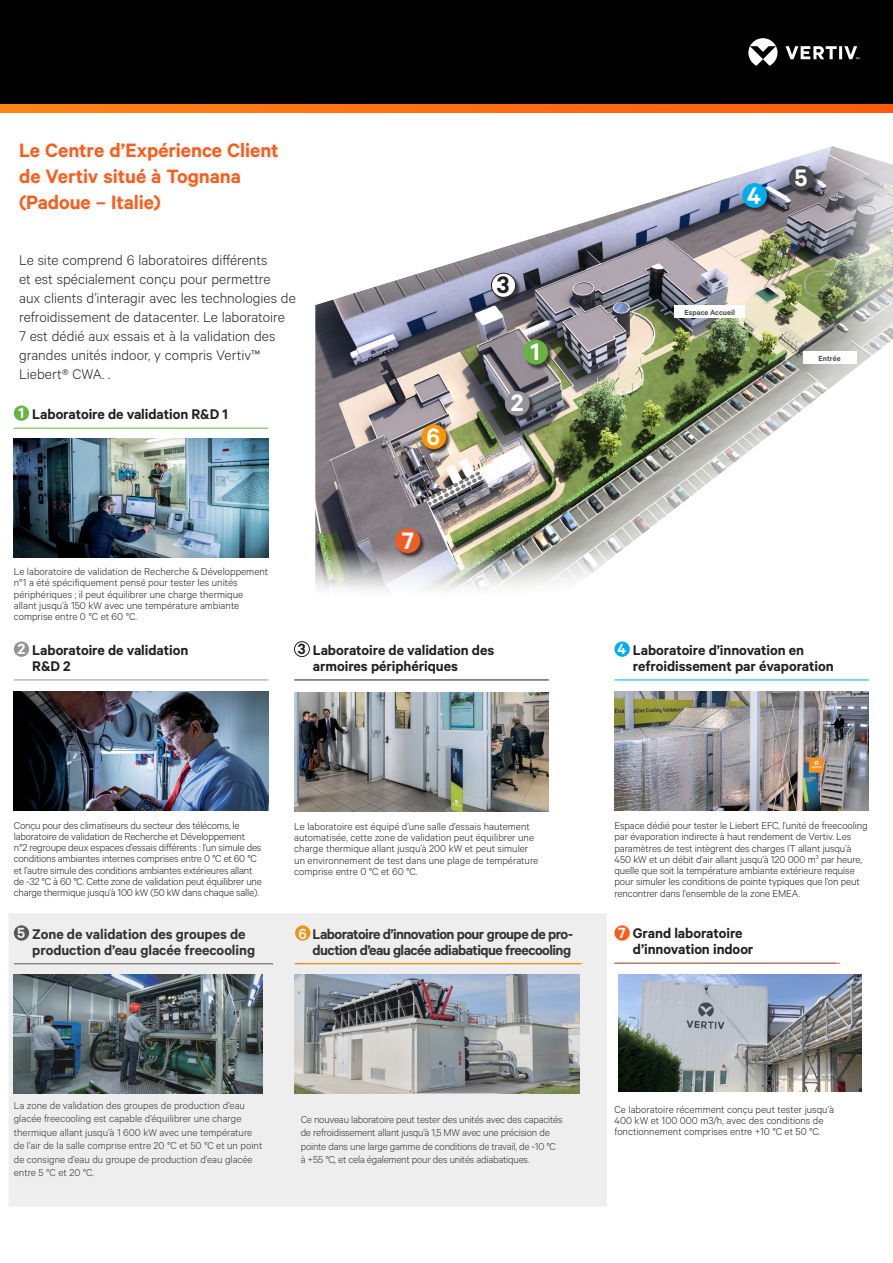
<style>
.page{position:relative;width:893px;height:1263px;background:#fff}
.page>*{position:absolute;margin:0;border:0;box-sizing:border-box;transform-origin:0 0}
.t1{font:600 26.85px "Calibre";color:#fff}
.t2{font:600 26.85px "Calibre";color:#231f20}
.Vertiv_Orange_Main_H{font:600 21.75px/26.1px "Calibre";letter-spacing:-.005em;color:#fe5b1b}
.t3{font:600 16.65px "Calibre";color:#fff}
.t4{font:600 15.75px "Calibre";letter-spacing:-.005em;color:#231f20}
.Vertiv_Body_Text{font:300 15.75px/18.9px "Calibre";color:#231f20}
.t5{font:600 15.75px "Calibre";letter-spacing:-.035em;color:#231f20}
.t6{font:300 11.25px/11.2px "Calibre";letter-spacing:-.01em;color:#231f20}
.t7{font:600 8.25px "Calibre";color:#4b4c4d}
.s1{font-size:16.65px;color:#fff}
.s2{font-size:16.65px}
</style>
<div class="page">
<div style="left:0;top:0;width:893px;height:108px;background:#000"></div>
<svg style="left:0;top:104px;width:893px;height:9px;background:#ff6e12"></svg>
<div style="left:314px;top:145px;width:579px;height:454px;background:#fff;opacity:.7"></div>
<div style="left:803px;top:352px;width:53px;height:12px;background:#fff"></div>
<div style="left:674px;top:305px;width:71px;height:13px;background:#fff"></div>
<img style="left:315px;top:529px;width:359px;height:70px">
<div style="left:524px;top:341px;width:29px;height:29px;background:#231f20;opacity:.75"></div>
<div style="left:523px;top:340px;width:25px;height:24px;background:#69b342;border-radius:50%"></div>
<div style="left:506px;top:392px;width:29px;height:29px;background:#231f20;opacity:.75"></div>
<div style="left:505px;top:391px;width:25px;height:25px;background:#939598;border-radius:50%"></div>
<div style="left:492px;top:274px;width:29px;height:29px;background:#231f20;opacity:.75"></div>
<div style="left:491px;top:273px;width:25px;height:24px;background:#fff;border-radius:50%"></div>
<div style="left:491px;top:273px;width:25px;height:25px;border:1px solid #231f20;border-radius:50%"></div>
<div style="left:743px;top:184px;width:29px;height:29px;background:#231f20;opacity:.75"></div>
<div style="left:742px;top:183px;width:25px;height:25px;background:#00aeef;border-radius:50%"></div>
<div style="left:790px;top:167px;width:29px;height:29px;background:#231f20;opacity:.75"></div>
<div style="left:789px;top:166px;width:25px;height:24px;background:#4b4c4d;border-radius:50%"></div>
<div style="left:422px;top:425px;width:30px;height:29px;background:#231f20;opacity:.75"></div>
<div style="left:421px;top:424px;width:25px;height:25px;background:#fb9500;border-radius:50%"></div>
<div style="left:396px;top:529px;width:30px;height:30px;background:#231f20;opacity:.75"></div>
<div style="left:395px;top:528px;width:25px;height:25px;background:#f15b24;border-radius:50%"></div>
<hr style="left:14px;top:428px;width:254px;height:1px;background:#69b342">
<div style="left:14px;top:405px;width:15px;height:16px;background:#69b342;border-radius:50%"></div>
<img style="left:14px;top:439px;width:254px;height:119px">
<hr style="left:14px;top:679px;width:254px;height:1px;background:#939598">
<div style="left:14px;top:641px;width:15px;height:16px;background:#939598;border-radius:50%"></div>
<img style="left:14px;top:692px;width:254px;height:119px">
<hr style="left:294px;top:679px;width:255px;height:1px;background:#231f20">
<div style="left:294px;top:641px;width:16px;height:16px;border:1px solid #231f20;border-radius:50%"></div>
<img style="left:294px;top:692px;width:255px;height:119px">
<hr style="left:614px;top:679px;width:255px;height:1px;background:#00aeef">
<div style="left:614px;top:641px;width:16px;height:16px;background:#00aeef;border-radius:50%"></div>
<img style="left:614px;top:691px;width:255px;height:119px">
<svg style="left:9px;top:913px;width:598px;height:293px;background:#c3c6c7"></svg>
<div style="left:614px;top:925px;width:16px;height:16px;background:#fe5b1b;border-radius:50%"></div>
<hr style="left:614px;top:963px;width:226px;height:1px;background:#f15b24">
<hr style="left:295px;top:963px;width:287px;height:1px;background:#fb9500">
<svg style="left:748px;top:38px;width:111px;height:28px"></svg>
<img style="left:619px;top:975px;width:242px;height:117px">
<p class="Vertiv_Orange_Main_H" style="left:19px;top:136px;width:261px">Le Centre d’Expérience Client de Vertiv situé à Tognana (Padoue – Italie)</p>
<p class="Vertiv_Body_Text" style="left:19px;top:250px;width:278px">Le site comprend 6 laboratoires différents<br>et est spécialement conçu pour permettre<br>aux clients d’interagir avec les technologies de refroidissement de datacenter. Le laboratoire<br>7 est dédié aux essais et à la validation des grandes unités indoor, y compris Vertiv™ Liebert® CWA. .</p>
<p class="t3" style="left:18px;top:403px;width:7px">1</p>
<p class="t4" style="left:32px;top:405px;width:197px">Laboratoire de validation R&amp;D 1</p>
<p class="t1" style="left:427px;top:421px;width:15px">6</p>
<p class="t2" style="left:497px;top:269px;width:14px">3</p>
<p class="t1" style="left:531px;top:336px;width:11px">1</p>
<p class="t1" style="left:511px;top:387px;width:14px">2</p>
<p class="t6" style="left:14px;top:565px;width:256px">Le laboratoire de validation de Recherche &amp; Développement n°1 a été spécifiquement pensé pour tester les unités périphériques ; il peut équilibrer une charge thermique allant jusqu’à 150 kW avec une température ambiante comprise entre 0 °C et 60 °C.</p>
<p class="t4" style="left:18px;top:641px;width:172px"><span class="s1">2</span> Laboratoire de validation</p>
<p class="t4" style="left:32px;top:657px;width:40px">R&amp;D 2</p>
<p class="t1" style="left:402px;top:525px;width:14px">7</p>
<p class="t4" style="left:298px;top:641px;width:198px"><span class="s2">3</span> Laboratoire de validation des</p>
<p class="t4" style="left:313px;top:657px;width:147px">armoires périphériques</p>
<p class="t1" style="left:747px;top:179px;width:15px">4</p>
<p class="t1" style="left:794px;top:162px;width:15px">5</p>
<p class="t7" style="left:685px;top:307px;width:52px">Espace Accueil</p>
<p class="t7" style="left:818px;top:353px;width:24px">Entrée</p>
<p class="t4" style="left:618px;top:641px;width:188px"><span class="s1">4</span> Laboratoire d’innovation en</p>
<p class="t4" style="left:633px;top:657px;width:202px">refroidissement par évaporation</p>
<p class="t6" style="left:14px;top:819px;width:250px">Conçu pour des climatiseurs du secteur des télécoms, le laboratoire de validation de Recherche et Développement<br>n°2 regroupe deux espaces d’essais différents : l’un simule des conditions ambiantes internes comprises entre 0 °C et 60 °C et l’autre simule des conditions ambiantes extérieures allant de -32 °C à 60 °C. Cette zone de validation peut équilibrer une charge thermique jusqu’à 100 kW (50 kW dans chaque salle).</p>
<p class="t4" style="left:17px;top:925px;width:230px"><span class="s1">5</span> Zone de validation des groupes de</p>
<p class="t4" style="left:32px;top:941px;width:224px">production d’eau glacée freecooling</p>
<p class="t6" style="left:294px;top:820px;width:246px">Le laboratoire est équipé d’une salle d’essais hautement automatisée, cette zone de validation peut équilibrer une charge thermique allant jusqu’à 200 kW et peut simuler un environnement de test dans une plage de température comprise entre 0 °C et 60 °C.</p>
<p class="t5" style="left:298px;top:925px;width:276px"><span class="s1">6</span> Laboratoire d’innovation pour groupe de pro-</p>
<p class="t5" style="left:313px;top:940px;width:260px">duction d’eau glacée adiabatique freecooling</p>
<p class="t6" style="left:614px;top:819px;width:255px">Espace dédié pour tester le Liebert EFC, l’unité de freecooling par évaporation indirecte à haut rendement de Vertiv. Les paramètres de test intègrent des charges IT allant jusqu’à 450 kW et un débit d’air allant jusqu’à 120 000 m<sup>3</sup> par heure, quelle que soit la température ambiante extérieure requise pour simuler les conditions de pointe typiques que l’on peut rencontrer dans l’ensemble de la zone EMEA.</p>
<p class="t4" style="left:618px;top:924px;width:126px"><span class="s1">7</span> Grand laboratoire</p>
<p class="t4" style="left:633px;top:940px;width:122px">d’innovation indoor</p>
<p class="t6" style="left:14px;top:1098px;width:250px;line-height:13.5px">La zone de validation des groupes de production d’eau glacée freecooling est capable d’équilibrer une charge thermique allant jusqu’à 1 600 kW avec une température de l’air de la salle comprise entre 20 °C et 50 °C et un point de consigne d’eau du groupe de production d’eau glacée entre 5 °C et 20 °C.</p>
<p class="t6" style="left:301px;top:1112px;width:263px;line-height:13.5px">Ce nouveau laboratoire peut tester des unités avec des capacités de refroidissement allant jusqu’à 1,5 MW avec une précision de pointe dans une large gamme de conditions de travail, de -10 °C à +55 °C, et cela également pour des unités adiabatiques.</p>
<p class="t6" style="left:614px;top:1103px;width:221px">Ce laboratoire récemment conçu peut tester jusqu’à<br>400 kW et 100 000 m3/h, avec des conditions de fonctionnement comprises entre +10 °C et 50 °C.</p>
</div>
